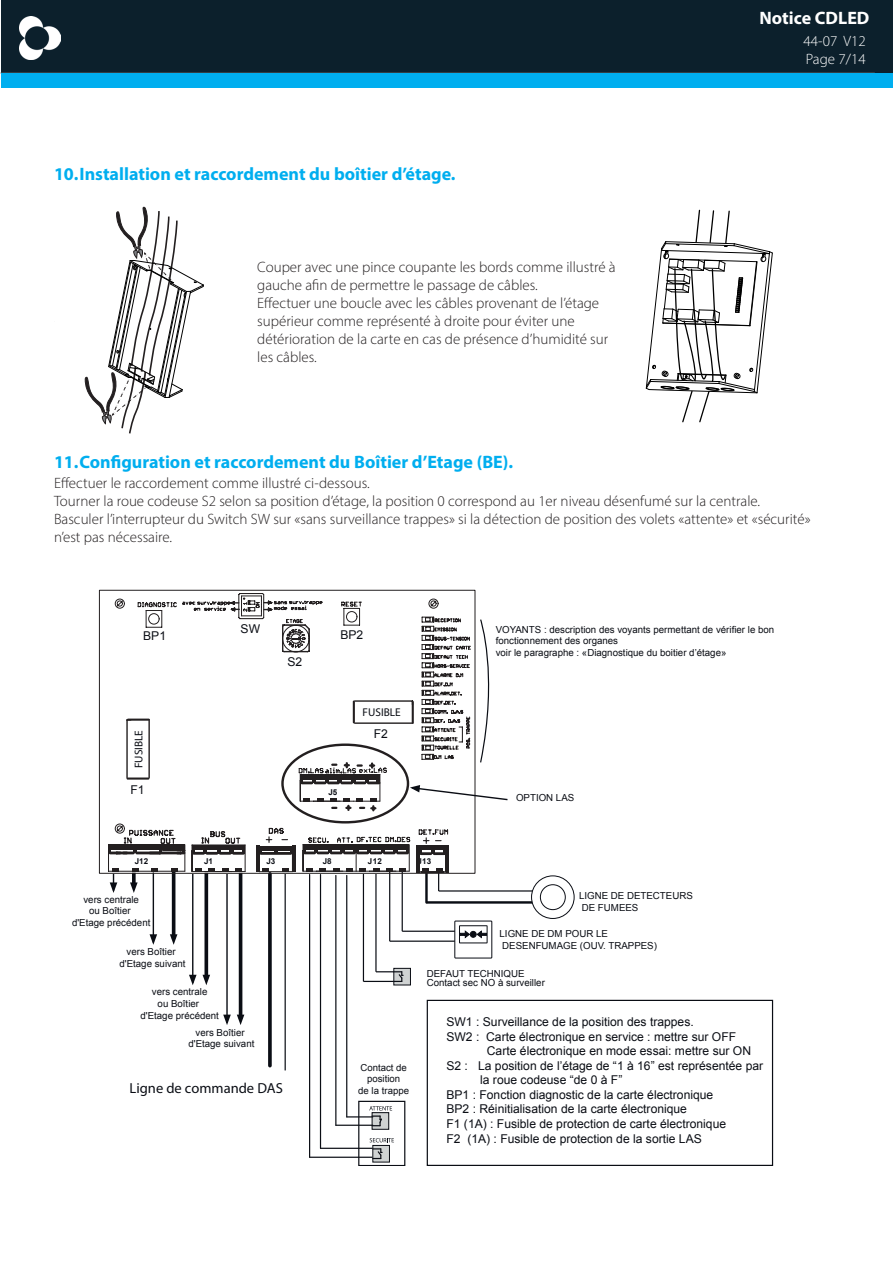
<style>
.page{position:relative;width:893px;height:1263px;background:#fff}
.page>*{position:absolute;margin:0;border:0;box-sizing:border-box;transform-origin:0 0}
.t1{font:700 18px "Myriad Pro";color:#00aeef}
.t2{font:700 18px "Myriad Pro";color:#fff}
.t3{font:300 15px/18px "Myriad Pro";color:#231f20}
.t4{font:300 15px/18px "Myriad Pro";color:#fff}
.t5{font:14.55px "Myriad Pro";color:#0a0d14}
.t6{font:12.15px "Arial";color:#0a0d14}
.t7{font:11.25px "Myriad";color:#0a0d14}
.t8{font:9.75px/11.7px "Arial";color:#0a0d14;text-align:center}
.t9{font:9.6px/11.6px "Arial";color:#0a0d14;text-align:center}
.t10{font:700 8.1px "Arial";color:#0a0d14}
</style>
<div class="page">
<div style="left:1px;top:0;width:892px;height:73px;background:#0c202c"></div>
<img style="left:19px;top:16px;width:41px;height:44px">
<div style="left:1px;top:73px;width:892px;height:15px;background:#00aeef"></div>
<svg style="left:85px;top:207px;width:119px;height:226px"></svg>
<svg style="left:646px;top:210px;width:126px;height:212px"></svg>
<svg style="left:374px;top:1126px;width:13px;height:1px"></svg>
<div style="left:373px;top:1145px;width:16px;height:17px;background:#d0d3d3"></div>
<div style="left:372px;top:1145px;width:18px;height:17px;border:1px solid #0a0d14"></div>
<svg style="left:373px;top:1148px;width:9px;height:11px"></svg>
<div style="left:394px;top:968px;width:16px;height:17px;background:#d0d3d3"></div>
<div style="left:393px;top:968px;width:18px;height:17px;border:1px solid #0a0d14"></div>
<div style="left:358px;top:1101px;width:47px;height:64px;border:1px solid #0a0d14"></div>
<svg style="left:370px;top:1138px;width:24px;height:4px"></svg>
<svg style="left:347px;top:1106px;width:45px;height:20px"></svg>
<hr style="left:336px;top:1124px;width:37px;height:2px;background:#0a0d14">
<hr style="left:320px;top:1148px;width:52px;height:1px;background:#0a0d14">
<hr style="left:310px;top:1156px;width:62px;height:2px;background:#0a0d14">
<hr style="left:363px;top:981px;width:31px;height:1px;background:#0a0d14">
<svg style="left:376px;top:971px;width:27px;height:11px"></svg>
<hr style="left:425px;top:871px;width:3px;height:31px;background:#0a0d14">
<hr style="left:192px;top:875px;width:1px;height:107px;background:#0a0d14">
<svg style="left:189px;top:975px;width:8px;height:10px"></svg>
<svg style="left:204px;top:893px;width:4px;height:82px"></svg>
<svg style="left:203px;top:975px;width:7px;height:10px"></svg>
<hr style="left:226px;top:875px;width:2px;height:147px;background:#0a0d14">
<svg style="left:223px;top:1014px;width:8px;height:11px"></svg>
<hr style="left:239px;top:875px;width:3px;height:142px;background:#0a0d14">
<svg style="left:237px;top:1014px;width:7px;height:11px"></svg>
<hr style="left:153px;top:873px;width:1px;height:69px;background:#0a0d14">
<svg style="left:150px;top:934px;width:7px;height:11px"></svg>
<hr style="left:172px;top:873px;width:3px;height:64px;background:#0a0d14">
<svg style="left:170px;top:934px;width:7px;height:11px"></svg>
<svg style="left:268px;top:893px;width:4px;height:173px"></svg>
<hr style="left:285px;top:874px;width:1px;height:196px;background:#0a0d14">
<hr style="left:346px;top:875px;width:1px;height:242px;background:#0a0d14">
<hr style="left:335px;top:875px;width:1px;height:250px;background:#0a0d14">
<hr style="left:320px;top:874px;width:1px;height:274px;background:#0a0d14">
<hr style="left:309px;top:874px;width:1px;height:283px;background:#0a0d14">
<hr style="left:363px;top:874px;width:1px;height:107px;background:#0a0d14">
<hr style="left:375px;top:874px;width:2px;height:98px;background:#0a0d14">
<hr style="left:389px;top:869px;width:1px;height:72px;background:#0a0d14">
<hr style="left:402px;top:869px;width:1px;height:62px;background:#0a0d14">
<div style="left:427px;top:1000px;width:346px;height:165px;border:1px solid #0a0d14"></div>
<div style="left:115px;top:824px;width:9px;height:9px;border:1px solid #231f20;border-radius:50%"></div>
<svg style="left:431px;top:601px;width:5px;height:5px"></svg>
<div style="left:429px;top:599px;width:9px;height:9px;border:1px solid #231f20;border-radius:50%"></div>
<svg style="left:117px;top:601px;width:5px;height:5px"></svg>
<div style="left:115px;top:599px;width:9px;height:9px;border:1px solid #231f20;border-radius:50%"></div>
<hr style="left:128px;top:777px;width:20px;height:3px;background:#231f20">
<hr style="left:128px;top:719px;width:21px;height:2px;background:#231f20">
<hr style="left:148px;top:719px;width:2px;height:59px;background:#231f20">
<hr style="left:126px;top:720px;width:2px;height:58px;background:#231f20">
<svg style="left:422px;top:617px;width:49px;height:143px"></svg>
<hr style="left:353px;top:701px;width:2px;height:21px;background:#231f20">
<hr style="left:412px;top:702px;width:2px;height:21px;background:#231f20">
<hr style="left:355px;top:722px;width:58px;height:2px;background:#231f20">
<hr style="left:355px;top:700px;width:57px;height:2px;background:#231f20">
<svg style="left:137px;top:593px;width:225px;height:59px"></svg>
<svg style="left:303px;top:829px;width:146px;height:62px"></svg>
<hr style="left:369px;top:871px;width:40px;height:1px;background:#231f20">
<svg style="left:298px;top:763px;width:89px;height:47px"></svg>
<div style="left:99px;top:590px;width:376px;height:284px;border:1px solid #231f20"></div>
<div style="left:281px;top:743px;width:128px;height:80px;border:2px solid #231f20;border-radius:50%"></div>
<svg style="left:108px;top:826px;width:187px;height:67px"></svg>
<hr style="left:402px;top:931px;width:63px;height:1px;background:#0a0d14">
<hr style="left:390px;top:940px;width:75px;height:2px;background:#0a0d14">
<hr style="left:439px;top:890px;width:114px;height:1px;background:#0a0d14">
<hr style="left:426px;top:901px;width:122px;height:3px;background:#0a0d14">
<div style="left:455px;top:921px;width:37px;height:37px;background:#fff"></div>
<div style="left:454px;top:921px;width:38px;height:37px;border:1px solid #0a0d14"></div>
<div style="left:459px;top:925px;width:28px;height:18px;border:1px solid #0a0d14"></div>
<svg style="left:460px;top:930px;width:27px;height:9px"></svg>
<div style="left:531px;top:876px;width:43px;height:42px;background:#fff;border-radius:50%"></div>
<div style="left:531px;top:875px;width:43px;height:44px;border:1px solid #0a0d14;border-radius:50%"></div>
<div style="left:540px;top:884px;width:26px;height:26px;border:1px solid #0a0d14;border-radius:50%"></div>
<svg style="left:410px;top:785px;width:98px;height:16px"></svg>
<svg style="left:480px;top:619px;width:10px;height:144px"></svg>
<p class="t1" style="left:54px;top:162px;width:403px">10.Installation et raccordement du boîtier d’étage.</p>
<p class="t3" style="left:257px;top:258px;width:360px">Couper avec une pince coupante les bords comme illustré à gauche afin de permettre le passage de câbles.<br>Effectuer une boucle avec les câbles provenant de l’étage supérieur comme représenté à droite pour éviter une détérioration de la carte en cas de présence d’humidité sur les câbles.</p>
<p class="t1" style="left:54px;top:450px;width:461px">11.Configuration et raccordement du Boîtier d’Etage (BE).</p>
<p class="t2" style="left:759px;top:6px;width:111px">Notice CDLED</p>
<p class="t4" style="left:804px;top:32px;width:64px">44-07 V12<br>Page 7/14</p>
<p class="t3" style="left:54px;top:474px;width:758px">Effectuer le raccordement comme illustré ci-dessous.<br>Tourner la roue codeuse S2 selon sa position d’étage, la position 0 correspond au 1er niveau désenfumé sur la centrale.<br>Basculer l’interrupteur du Switch SW sur «sans surveillance trappes» si la détection de position des volets «attente» et «sécurité» n’est pas nécessaire.</p>
<p class="t6" style="left:241px;top:620px;width:21px">SW</p>
<p class="t6" style="left:143px;top:627px;width:24px">BP1</p>
<p class="t8" style="left:496px;top:624px;width:280px;text-align:left">VOYANTS : description des voyants permettant de vérifier le bon fonctionnement des organes<br>voir le paragraphe : «Diagnostique du boitier d’étage»</p>
<p class="t6" style="left:340px;top:626px;width:24px">BP2</p>
<p class="t6" style="left:287px;top:654px;width:16px">S2</p>
<p class="t7" style="left:133px;top:768px;width:40px;rotate:-90deg">FUSIBLE</p>
<p class="t6" style="left:130px;top:781px;width:16px">F1</p>
<p class="t10" style="left:135px;top:856px;width:15px">J12</p>
<p class="t10" style="left:204px;top:856px;width:10px">J1</p>
<p class="t10" style="left:266px;top:856px;width:10px">J3</p>
<p class="t8" style="left:72px;top:893px;width:80px">vers centrale<br>ou Boîtier<br>d'Etage précédent</p>
<p class="t8" style="left:119px;top:946px;width:68px">vers Boîtier d'Etage suivant</p>
<p class="t8" style="left:140px;top:986px;width:80px">vers centrale<br>ou Boîtier<br>d'Etage précédent</p>
<p class="t8" style="left:188px;top:1026px;width:68px">vers Boîtier d'Etage suivant</p>
<p class="t5" style="left:130px;top:1079px;width:155px">Ligne de commande DAS</p>
<p class="t7" style="left:363px;top:706px;width:40px">FUSIBLE</p>
<p class="t10" style="left:328px;top:786px;width:10px">J5</p>
<p class="t6" style="left:374px;top:726px;width:16px">F2</p>
<p class="t10" style="left:323px;top:856px;width:10px">J8</p>
<p class="t10" style="left:368px;top:856px;width:16px">J12</p>
<p class="t10" style="left:417px;top:856px;width:16px">J13</p>
<p class="t8" style="left:516px;top:792px;width:60px">OPTION LAS</p>
<p class="t8" style="left:579px;top:890px;width:115px;text-align:left">LIGNE DE DETECTEURS<br>DE FUMEES</p>
<p class="t8" style="left:500px;top:928px;width:159px;text-align:left">LIGNE DE DM POUR LE<br>DESENFUMAGE (OUV. TRAPPES)</p>
<p class="t8" style="left:427px;top:967px;width:99px">DEFAUT TECHNIQUE</p>
<p class="t9" style="left:358px;top:1062px;width:52px">Contact de position<br>de la trappe</p>
<p class="t8" style="left:427px;top:977px;width:120px">Contact sec NO à surveiller</p>
<p class="t6" style="left:446px;top:1014px;width:249px">SW1 : Surveillance de la position des trappes.</p>
<p class="t6" style="left:446px;top:1028px;width:291px">SW2 : Carte électronique en service : mettre sur OFF</p>
<p class="t6" style="left:487px;top:1043px;width:266px">Carte électronique en mode essai: mettre sur ON</p>
<p class="t6" style="left:446px;top:1057px;width:318px">S2 : La position de l’étage de “1 à 16” est représentée par</p>
<p class="t6" style="left:480px;top:1072px;width:144px">la roue codeuse “de 0 à F”</p>
<p class="t6" style="left:446px;top:1087px;width:268px">BP1 : Fonction diagnostic de la carte électronique</p>
<p class="t6" style="left:446px;top:1101px;width:242px">BP2 : Réinitialisation de la carte électronique</p>
<p class="t6" style="left:446px;top:1116px;width:281px">F1 (1A) : Fusible de protection de carte électronique</p>
<p class="t6" style="left:446px;top:1130px;width:257px">F2 (1A) : Fusible de protection de la sortie LAS</p>
</div>
